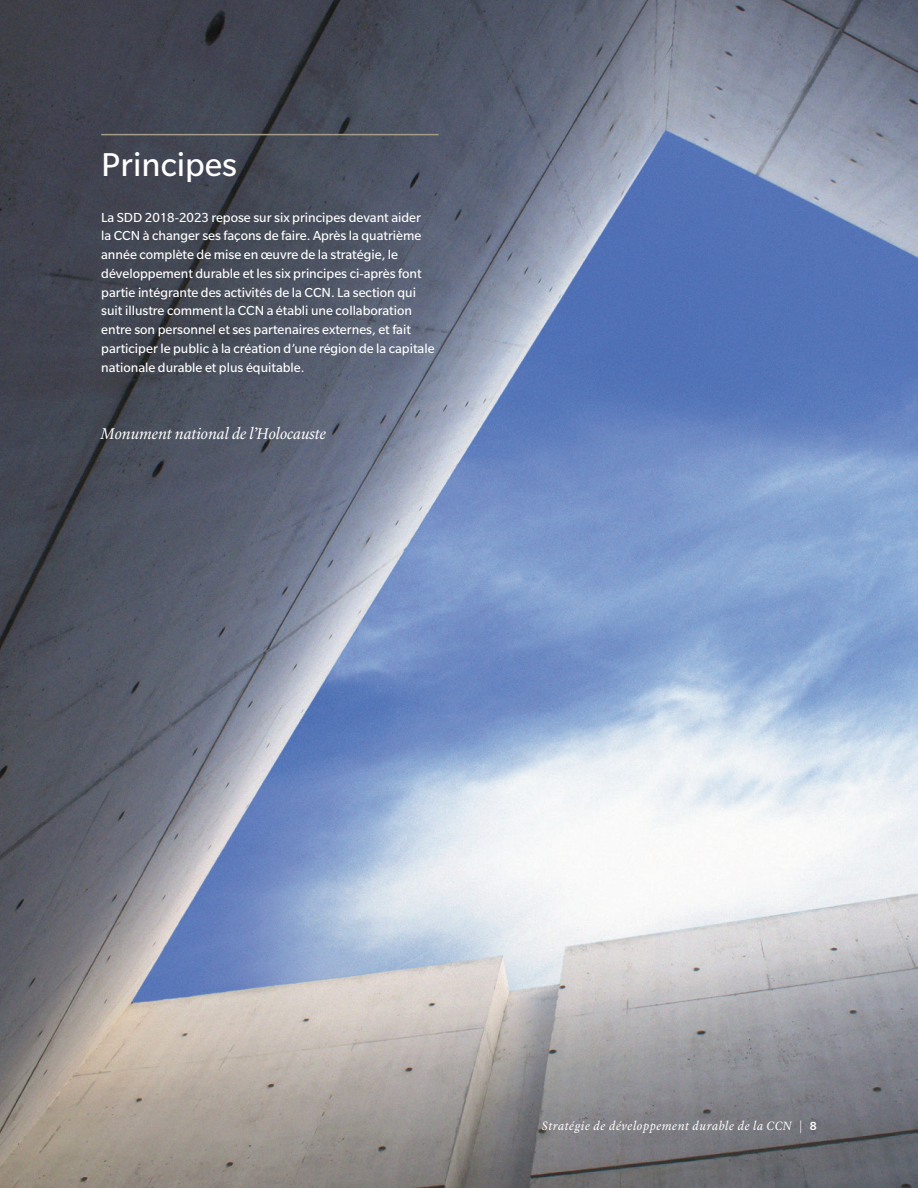
<style>
.page{position:relative;width:918px;height:1188px;background:#fff}
.page>*{position:absolute;margin:0;border:0;box-sizing:border-box;transform-origin:0 0}
.SUB_1_FR{font:36px "Slate Std";color:#fff}
.CAPTIONS_FR{font:italic 16.5px "Laurentian Std";color:#fff}
.BODY_FR{font:14.25px/18.8px "Slate Std";color:#fff}
.t1{font:italic 12.75px "Laurentian Std";letter-spacing:.05em;color:#fff}
.s1{font-family:"Slate Std";font-weight:500;font-style:normal}
</style>
<div class="page">
<img style="left:0;top:0;width:918px;height:1188px">
<hr style="left:101px;top:134px;width:338px;height:1px;background:#a49c87">
<p class="SUB_1_FR" style="left:101px;top:146px;width:137px">Principes</p>
<p class="BODY_FR" style="left:101px;top:208px;width:335px">La SDD 2018‑2023 repose sur six principes devant aider la CCN à changer ses façons de faire. Après la quatrième année complète de mise en œuvre de la stratégie, le développement durable et les six principes ci‑après font partie intégrante des activités de la CCN. La section qui suit illustre comment la CCN a établi une collaboration entre son personnel et ses partenaires externes, et fait participer le public à la création d’une région de la capitale nationale durable et plus équitable.</p>
<p class="CAPTIONS_FR" style="left:101px;top:424px;width:226px">Monument national de l’Holocauste</p>
<p class="t1" style="left:542px;top:1119px;width:276px">Stratégie de développement durable de la CCN | <span class="s1">8</span></p>
</div>
